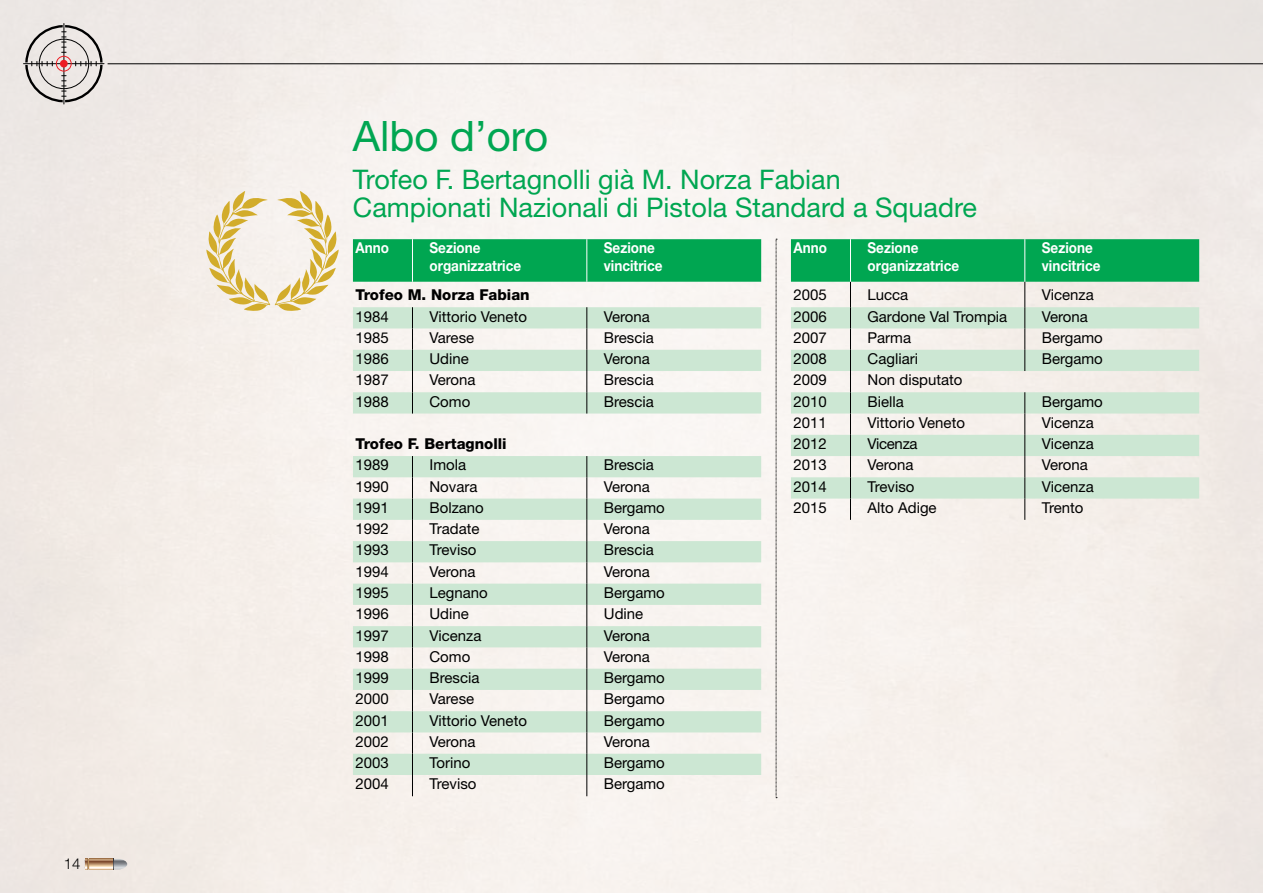
<style>
.page{position:relative;width:1263px;height:893px;background:#fff}
.page>*{position:absolute;margin:0;border:0;box-sizing:border-box;transform-origin:0 0}
.t1{font:42px "Helvetica Neue LT Std";color:#00a651}
.t2{font:27px/28.5px "Helvetica Neue LT Std";color:#00a651}
.t3{font:15px "Helvetica Neue";color:#000}
.t4{font:700 15px/18px "Helvetica Neue";color:#fff;scale:.9 1}
.t5{font:800 15px "Helvetica Neue";color:#000}
.t6{font:15px "Helvetica Neue";letter-spacing:-.02em;color:#000}
.t7{font:300 15px "Helvetica Neue LT Std";color:#000}
</style>
<div class="page">
<img style="left:0;top:0;width:1263px;height:893px">
<svg style="left:206px;top:191px;width:133px;height:121px"></svg>
<hr style="left:24px;top:63px;width:80px;height:1px;background:#000">
<hr style="left:63px;top:24px;width:1px;height:80px;background:#000">
<svg style="left:25px;top:25px;width:78px;height:77px;background:#cac5c3"></svg>
<div style="left:61px;top:60px;width:6px;height:7px;background:#ed1d24;border-radius:50%"></div>
<div style="left:60px;top:60px;width:8px;height:8px;border:1px solid #ed1d24;border-radius:50%"></div>
<div style="left:56px;top:56px;width:16px;height:16px;border:1px solid #ed1d24;border-radius:50%"></div>
<div style="left:39px;top:39px;width:50px;height:50px;border:1px solid #000;border-radius:50%"></div>
<hr style="left:108px;top:63px;width:1155px;height:1px;background:#000">
<div style="left:353px;top:239px;width:408px;height:43px;background:#00a651"></div>
<svg style="left:353px;top:307px;width:408px;height:468px"></svg>
<svg style="left:412px;top:307px;width:1px;height:107px"></svg>
<svg style="left:587px;top:307px;width:1px;height:107px"></svg>
<svg style="left:412px;top:456px;width:1px;height:340px"></svg>
<svg style="left:587px;top:456px;width:1px;height:340px"></svg>
<hr style="left:412px;top:239px;width:1px;height:43px;background:#fff">
<hr style="left:586px;top:239px;width:1px;height:43px;background:#fff">
<svg style="left:791px;top:239px;width:408px;height:281px;background:#c0e0ca"></svg>
<hr style="left:850px;top:239px;width:1px;height:43px;background:#fff">
<hr style="left:1024px;top:239px;width:1px;height:43px;background:#fff">
<svg style="left:776px;top:239px;width:1px;height:559px"></svg>
<svg style="left:89px;top:858px;width:24px;height:12px"></svg>
<svg style="left:85px;top:858px;width:4px;height:12px"></svg>
<svg style="left:113px;top:858px;width:14px;height:12px"></svg>
<p class="t7" style="left:64px;top:854px;width:18px">14</p>
<h1 class="t1" style="left:353px;top:111px;width:197px">Albo d’oro</h1>
<h2 class="t2" style="left:353px;top:164px;width:626px">Trofeo F. Bertagnolli già M. Norza Fabian<br>Campionati Nazionali di Pistola Standard a Squadre</h2>
<p class="t4" style="left:355px;top:239px;width:39px">Anno</p>
<p class="t4" style="left:429px;top:239px;width:103px">Sezione organizzatrice</p>
<p class="t4" style="left:604px;top:239px;width:67px">Sezione vincitrice</p>
<p class="t5" style="left:355px;top:286px;width:176px">Trofeo M. Norza Fabian</p>
<p class="t3" style="left:355px;top:307px;width:35px">1984</p>
<p class="t3" style="left:429px;top:307px;width:99px">Vittorio Veneto</p>
<p class="t3" style="left:604px;top:307px;width:48px">Verona</p>
<p class="t3" style="left:355px;top:329px;width:35px">1985</p>
<p class="t3" style="left:429px;top:329px;width:46px">Varese</p>
<p class="t3" style="left:604px;top:329px;width:51px">Brescia</p>
<p class="t3" style="left:355px;top:350px;width:35px">1986</p>
<p class="t3" style="left:429px;top:350px;width:41px">Udine</p>
<p class="t3" style="left:604px;top:350px;width:48px">Verona</p>
<p class="t3" style="left:355px;top:371px;width:35px">1987</p>
<p class="t3" style="left:429px;top:371px;width:48px">Verona</p>
<p class="t3" style="left:604px;top:371px;width:51px">Brescia</p>
<p class="t3" style="left:355px;top:392px;width:35px">1988</p>
<p class="t3" style="left:429px;top:392px;width:42px">Como</p>
<p class="t3" style="left:604px;top:392px;width:51px">Brescia</p>
<p class="t5" style="left:355px;top:435px;width:153px">Trofeo F. Bertagnolli</p>
<p class="t3" style="left:355px;top:456px;width:35px">1989</p>
<p class="t3" style="left:429px;top:456px;width:38px">Imola</p>
<p class="t3" style="left:604px;top:456px;width:51px">Brescia</p>
<p class="t3" style="left:355px;top:477px;width:35px">1990</p>
<p class="t3" style="left:429px;top:477px;width:50px">Novara</p>
<p class="t3" style="left:604px;top:477px;width:48px">Verona</p>
<p class="t3" style="left:355px;top:499px;width:35px">1991</p>
<p class="t3" style="left:429px;top:499px;width:56px">Bolzano</p>
<p class="t3" style="left:604px;top:499px;width:62px">Bergamo</p>
<p class="t3" style="left:355px;top:520px;width:35px">1992</p>
<p class="t3" style="left:429px;top:520px;width:52px">Tradate</p>
<p class="t3" style="left:604px;top:520px;width:48px">Verona</p>
<p class="t3" style="left:355px;top:541px;width:35px">1993</p>
<p class="t3" style="left:429px;top:541px;width:48px">Treviso</p>
<p class="t3" style="left:604px;top:541px;width:51px">Brescia</p>
<p class="t3" style="left:355px;top:562px;width:35px">1994</p>
<p class="t3" style="left:429px;top:562px;width:48px">Verona</p>
<p class="t3" style="left:604px;top:562px;width:48px">Verona</p>
<p class="t3" style="left:355px;top:584px;width:35px">1995</p>
<p class="t3" style="left:429px;top:584px;width:60px">Legnano</p>
<p class="t3" style="left:604px;top:584px;width:62px">Bergamo</p>
<p class="t3" style="left:355px;top:605px;width:35px">1996</p>
<p class="t3" style="left:429px;top:605px;width:41px">Udine</p>
<p class="t3" style="left:604px;top:605px;width:41px">Udine</p>
<p class="t3" style="left:355px;top:626px;width:35px">1997</p>
<p class="t3" style="left:429px;top:626px;width:53px">Vicenza</p>
<p class="t3" style="left:604px;top:626px;width:48px">Verona</p>
<p class="t3" style="left:355px;top:647px;width:35px">1998</p>
<p class="t3" style="left:429px;top:647px;width:42px">Como</p>
<p class="t3" style="left:604px;top:647px;width:48px">Verona</p>
<p class="t3" style="left:355px;top:669px;width:35px">1999</p>
<p class="t3" style="left:429px;top:669px;width:51px">Brescia</p>
<p class="t3" style="left:604px;top:669px;width:62px">Bergamo</p>
<p class="t3" style="left:355px;top:690px;width:35px">2000</p>
<p class="t3" style="left:429px;top:690px;width:46px">Varese</p>
<p class="t3" style="left:604px;top:690px;width:62px">Bergamo</p>
<p class="t3" style="left:355px;top:711px;width:35px">2001</p>
<p class="t3" style="left:429px;top:711px;width:99px">Vittorio Veneto</p>
<p class="t3" style="left:604px;top:711px;width:62px">Bergamo</p>
<p class="t3" style="left:355px;top:732px;width:35px">2002</p>
<p class="t3" style="left:429px;top:732px;width:48px">Verona</p>
<p class="t3" style="left:604px;top:732px;width:48px">Verona</p>
<p class="t3" style="left:355px;top:754px;width:35px">2003</p>
<p class="t3" style="left:429px;top:754px;width:42px">Torino</p>
<p class="t3" style="left:604px;top:754px;width:62px">Bergamo</p>
<p class="t3" style="left:355px;top:775px;width:35px">2004</p>
<p class="t3" style="left:429px;top:775px;width:48px">Treviso</p>
<p class="t3" style="left:604px;top:775px;width:62px">Bergamo</p>
<p class="t4" style="left:793px;top:239px;width:39px">Anno</p>
<p class="t4" style="left:867px;top:239px;width:103px">Sezione organizzatrice</p>
<p class="t4" style="left:1042px;top:239px;width:67px">Sezione vincitrice</p>
<p class="t3" style="left:793px;top:286px;width:35px">2005</p>
<p class="t3" style="left:867px;top:286px;width:42px">Lucca</p>
<p class="t3" style="left:1042px;top:286px;width:53px">Vicenza</p>
<p class="t3" style="left:793px;top:307px;width:35px">2006</p>
<p class="t3" style="left:867px;top:307px;width:141px">Gardone Val Trompia</p>
<p class="t3" style="left:1042px;top:307px;width:48px">Verona</p>
<p class="t3" style="left:793px;top:329px;width:35px">2007</p>
<p class="t3" style="left:867px;top:329px;width:45px">Parma</p>
<p class="t3" style="left:1042px;top:329px;width:62px">Bergamo</p>
<p class="t3" style="left:793px;top:350px;width:35px">2008</p>
<p class="t3" style="left:867px;top:350px;width:52px">Cagliari</p>
<p class="t3" style="left:1042px;top:350px;width:62px">Bergamo</p>
<p class="t3" style="left:793px;top:371px;width:35px">2009</p>
<p class="t3" style="left:867px;top:371px;width:97px">Non disputato</p>
<p class="t3" style="left:793px;top:392px;width:35px">2010</p>
<p class="t3" style="left:867px;top:392px;width:38px">Biella</p>
<p class="t3" style="left:1042px;top:392px;width:62px">Bergamo</p>
<p class="t3" style="left:793px;top:414px;width:35px">2011</p>
<p class="t3" style="left:867px;top:414px;width:99px">Vittorio Veneto</p>
<p class="t3" style="left:1042px;top:414px;width:53px">Vicenza</p>
<p class="t3" style="left:793px;top:435px;width:35px">2012</p>
<p class="t6" style="left:867px;top:435px;width:52px">Vicenza</p>
<p class="t3" style="left:1042px;top:435px;width:53px">Vicenza</p>
<p class="t3" style="left:793px;top:456px;width:35px">2013</p>
<p class="t3" style="left:867px;top:456px;width:48px">Verona</p>
<p class="t3" style="left:1042px;top:456px;width:48px">Verona</p>
<p class="t3" style="left:793px;top:477px;width:35px">2014</p>
<p class="t3" style="left:867px;top:477px;width:48px">Treviso</p>
<p class="t3" style="left:1042px;top:477px;width:53px">Vicenza</p>
<p class="t3" style="left:793px;top:499px;width:35px">2015</p>
<p class="t3" style="left:867px;top:499px;width:71px">Alto Adige</p>
<p class="t3" style="left:1042px;top:499px;width:43px">Trento</p>
</div>
